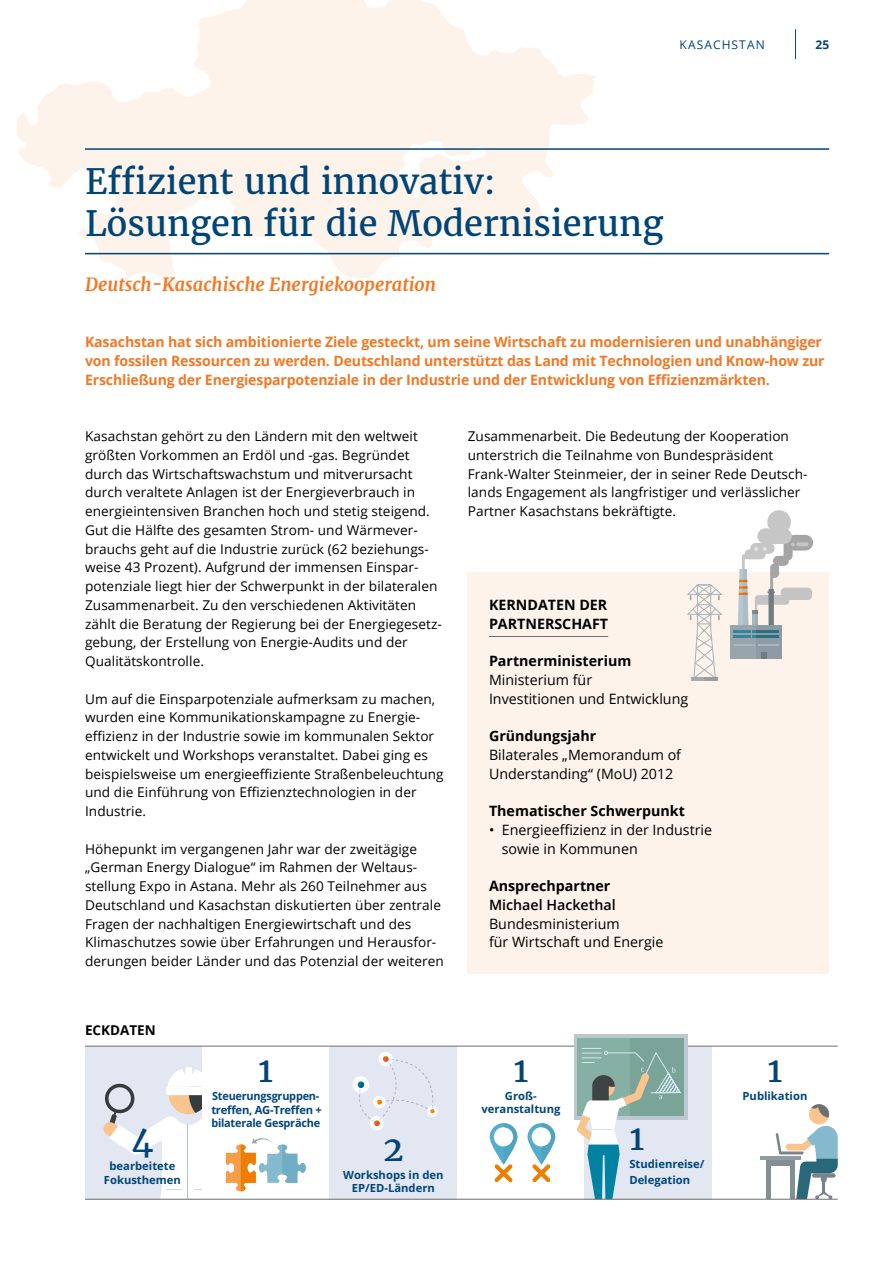
<style>
.page{position:relative;width:893px;height:1263px;background:#fff}
.page>*{position:absolute;margin:0;border:0;box-sizing:border-box;transform-origin:0 0}
.t1{font:34.5px/41.4px "Merriweather";color:#004577}
.t2{font:italic 700 18px "Merriweather";color:#ef7926}
.t3{font:700 14.25px/18.8px "Open Sans";letter-spacing:-.01em;color:#ef7926}
.t4{font:14.25px/18.8px "Open Sans";color:#000}
.t5{font:700 14.25px/18.8px "Open Sans";color:#000}
.t6{font:600 14.25px "Open Sans";color:#000}
.t7{font:13.5px/18.8px "Open Sans";letter-spacing:.005em;color:#000}
.t8{font:700 13.5px "Open Sans";color:#000}
.t9{font:12px "Open Sans";letter-spacing:.09em;color:#004577}
.t10{font:700 12px "Open Sans";color:#004577}
.t11{font:700 11.25px/13.5px "Open Sans";color:#004577;text-align:center}
.t12{font:700 11.25px "Open Sans";letter-spacing:-.02em;color:#004577}
.t13{font:700 11.25px "Open Sans";letter-spacing:-.025em;color:#004577}
</style>
<div class="page">
<div style="left:468px;top:572px;width:361px;height:402px;background:#fef3ea"></div>
<hr style="left:489px;top:636px;width:119px;height:1px;background:#706f6f">
<svg style="left:16px;top:0;width:579px;height:291px;fill:#fef3ea"></svg>
<div style="left:770px;top:563px;width:9px;height:15px;background:#a6a5a5;border-radius:4px"></div>
<div style="left:773px;top:556px;width:16px;height:10px;background:#a6a5a5;border-radius:5px"></div>
<div style="left:783px;top:539px;width:10px;height:21px;background:#a6a5a5;border-radius:5px"></div>
<div style="left:786px;top:535px;width:27px;height:16px;background:#a6a5a5;border-radius:8px"></div>
<hr style="left:742px;top:554px;width:3px;height:21px;background:#c6c6c6">
<div style="left:745px;top:549px;width:21px;height:10px;background:#c6c6c6;border-radius:5px"></div>
<div style="left:750px;top:543px;width:25px;height:11px;background:#c6c6c6;border-radius:5px"></div>
<div style="left:757px;top:528px;width:35px;height:16px;background:#c6c6c6;border-radius:8px"></div>
<div style="left:742px;top:554px;width:11px;height:5px;background:#c6c6c6;border-radius:2px"></div>
<div style="left:755px;top:595px;width:34px;height:10px;background:#c4c4c4;border-radius:3px"></div>
<div style="left:781px;top:588px;width:31px;height:12px;background:#c4c4c4;border-radius:4px"></div>
<hr style="left:796px;top:542px;width:13px;height:4px;background:#c6c6c6;border-radius:2px">
<svg style="left:791px;top:543px;width:4px;height:3px"></svg>
<div style="left:767px;top:510px;width:24px;height:24px;background:#c6c6c6;border-radius:50%"></div>
<svg style="left:754px;top:547px;width:13px;height:4px"></svg>
<div style="left:730px;top:625px;width:26px;height:33px;background:#99a5ad"></div>
<div style="left:756px;top:625px;width:26px;height:33px;background:#8c9ba4"></div>
<svg style="left:733px;top:569px;width:46px;height:69px"></svg>
<svg style="left:734px;top:645px;width:44px;height:1px"></svg>
<svg style="left:761px;top:652px;width:6px;height:6px"></svg>
<svg style="left:687px;top:584px;width:36px;height:93px"></svg>
<hr style="left:691px;top:677px;width:27px;height:4px;background:#aaa">
<hr style="left:704px;top:677px;width:14px;height:4px;background:#9d9d9c">
<div style="left:85px;top:1046px;width:117px;height:153px;background:#e2e7f1"></div>
<div style="left:330px;top:1046px;width:127px;height:153px;background:#e2e7f1"></div>
<div style="left:585px;top:1046px;width:127px;height:153px;background:#e2e7f1"></div>
<hr style="left:85px;top:1046px;width:753px;height:1px;background:#706f6f">
<svg style="left:103px;top:1067px;width:99px;height:132px"></svg>
<svg style="left:490px;top:1123px;width:27px;height:59px"></svg>
<svg style="left:527px;top:1123px;width:28px;height:59px"></svg>
<div style="left:574px;top:1034px;width:114px;height:86px;background:#bcc8cf"></div>
<div style="left:578px;top:1038px;width:106px;height:78px;background:#86b0a4"></div>
<div style="left:630px;top:1038px;width:54px;height:78px;background:#7ba499"></div>
<svg style="left:577px;top:1048px;width:104px;height:151px"></svg>
<div style="left:770px;top:1158px;width:23px;height:8px;background:#848f95"></div>
<div style="left:766px;top:1159px;width:5px;height:40px;background:#848f95"></div>
<hr style="left:791px;top:1159px;width:4px;height:40px;background:#848f95">
<hr style="left:760px;top:1157px;width:41px;height:3px;background:#909ba2">
<div style="left:786px;top:1144px;width:21px;height:6px;background:#fac48f;border-radius:3px"></div>
<div style="left:809px;top:1104px;width:20px;height:20px;background:#fac48f;border-radius:50%"></div>
<svg style="left:811px;top:1104px;width:18px;height:13px"></svg>
<svg style="left:796px;top:1126px;width:42px;height:73px"></svg>
<hr style="left:779px;top:1151px;width:25px;height:3px;background:#7b858a;border-radius:2px">
<svg style="left:776px;top:1133px;width:6px;height:20px"></svg>
<svg style="left:226px;top:1138px;width:80px;height:53px"></svg>
<svg style="left:352px;top:1052px;width:86px;height:79px"></svg>
<hr style="left:85px;top:1199px;width:753px;height:1px;background:#706f6f">
<hr style="left:85px;top:148px;width:744px;height:2px;background:#004577">
<hr style="left:85px;top:253px;width:744px;height:1px;background:#004577">
<hr style="left:795px;top:29px;width:1px;height:30px;background:#004577">
<p class="t9" style="left:679px;top:36px;width:87px">KASACHSTAN</p>
<p class="t10" style="left:815px;top:36px;width:15px">25</p>
<h1 class="t1" style="left:85px;top:161px;width:580px">Effizient und innovativ:<br>Lösungen für die Modernisierung</h1>
<h2 class="t2" style="left:85px;top:273px;width:353px">Deutsch-Kasachische Energiekooperation</h2>
<p class="t3" style="left:85px;top:332px;width:741px">Kasachstan hat sich ambitionierte Ziele gesteckt, um seine Wirtschaft zu modernisieren und unabhängiger von fossilen Ressourcen zu werden. Deutschland unterstützt das Land mit Technologien und Know-how zur<br>Erschließung der Energiesparpotenziale in der Industrie und der Entwicklung von Effizienzmärkten.</p>
<p class="t7" style="left:85px;top:426px;width:357px">Kasachstan gehört zu den Ländern mit den weltweit größten Vorkommen an Erdöl und -gas. Begründet durch das Wirtschaftswachstum und mitverursacht durch veraltete Anlagen ist der Energieverbrauch in energieintensiven Branchen hoch und stetig steigend.<br>Gut die Hälfte des gesamten Strom- und Wärmever&shy;brauchs geht auf die Industrie zurück (62 beziehungs&shy;weise 43 Prozent). Aufgrund der immensen Einspar&shy;potenziale liegt hier der Schwerpunkt in der bilateralen Zusammenarbeit. Zu den verschiedenen Aktivitäten zählt die Beratung der Regierung bei der Energiegesetz&shy;gebung, der Erstellung von Energie-Audits und der Qualitätskontrolle.</p>
<p class="t7" style="left:85px;top:689px;width:360px">Um auf die Einsparpotenziale aufmerksam zu machen, wurden eine Kommunikationskampagne zu Energie&shy;effizienz in der Industrie sowie im kommunalen Sektor entwickelt und Workshops veranstaltet. Dabei ging es beispielsweise um energieeffiziente Straßenbeleuchtung und die Einführung von Effizienztechnologien in der Industrie.</p>
<p class="t7" style="left:85px;top:839px;width:360px">Höhepunkt im vergangenen Jahr war der zweitägige „German Energy Dialogue“ im Rahmen der Weltaus&shy;stellung Expo in Astana. Mehr als 260 Teilnehmer aus Deutschland und Kasachstan diskutierten über zentrale Fragen der nachhaltigen Energiewirtschaft und des Klimaschutzes sowie über Erfahrungen und Herausfor&shy;derungen beider Länder und das Potenzial der weiteren</p>
<p class="t8" style="left:85px;top:1021px;width:72px">ECKDATEN</p>
<h1 class="t1" style="left:131px;top:1119px;width:24px">4</h1>
<p class="t11" style="left:104px;top:1159px;width:79px">bearbeitete<br>Fokusthemen</p>
<h1 class="t1" style="left:258px;top:1049px;width:16px">1</h1>
<p class="t12" style="left:212px;top:1088px;width:109px">Steuerungsgruppen-</p>
<p class="t12" style="left:211px;top:1115px;width:110px">bilaterale Gespräche</p>
<p class="t13" style="left:211px;top:1102px;width:112px">treffen, AG-Treffen +</p>
<h1 class="t1" style="left:383px;top:1128px;width:22px">2</h1>
<p class="t11" style="left:343px;top:1167px;width:102px">Workshops in den<br>EP/ED-Ländern</p>
<p class="t7" style="left:468px;top:426px;width:341px">Zusammenarbeit. Die Bedeutung der Kooperation unterstrich die Teilnahme von Bundespräsident Frank-Walter Steinmeier, der in seiner Rede Deutsch&shy;lands Engagement als langfristiger und verlässlicher Partner Kasachstans bekräftigte.</p>
<p class="t5" style="left:489px;top:595px;width:121px">KERNDATEN DER<br>PARTNERSCHAFT</p>
<p class="t5" style="left:489px;top:651px;width:144px">Partnerministerium</p>
<p class="t4" style="left:489px;top:670px;width:201px">Ministerium für<br>Investitionen und Entwicklung</p>
<p class="t5" style="left:489px;top:726px;width:109px">Gründungsjahr</p>
<p class="t4" style="left:489px;top:745px;width:194px">Bilaterales „Memorandum of<br>Understanding“ (MoU) 2012</p>
<p class="t5" style="left:489px;top:801px;width:197px">Thematischer Schwerpunkt</p>
<p class="t4" style="left:502px;top:820px;width:212px;text-indent:-13px">• Energieeffizienz in der Industrie sowie in Kommunen</p>
<p class="t5" style="left:489px;top:876px;width:123px">Ansprechpartner</p>
<p class="t6" style="left:489px;top:895px;width:128px">Michael Hackethal</p>
<p class="t4" style="left:489px;top:914px;width:176px">Bundesministerium<br>für Wirtschaft und Energie</p>
<h1 class="t1" style="left:513px;top:1049px;width:16px">1</h1>
<p class="t11" style="left:481px;top:1089px;width:81px">Groß&shy;veranstaltung</p>
<h1 class="t1" style="left:629px;top:1117px;width:16px">1</h1>
<p class="t11" style="left:629px;top:1156px;width:77px;line-height:15.6px;text-align:left">Studienreise/<br>Delegation</p>
<h1 class="t1" style="left:767px;top:1049px;width:16px">1</h1>
<p class="t11" style="left:742px;top:1089px;width:66px">Publikation</p>
</div>
